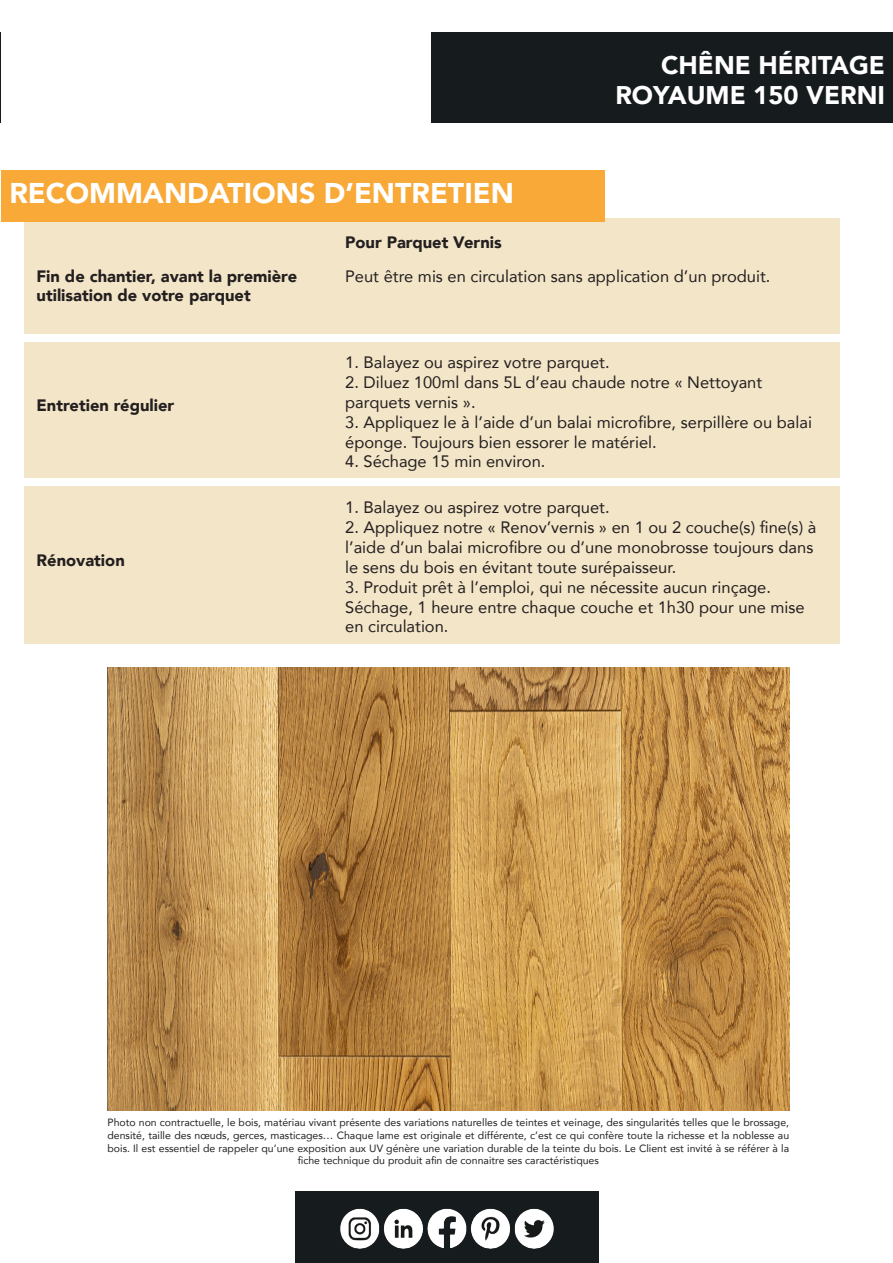
<style>
.page{position:relative;width:893px;height:1263px;background:#fff}
.page>*{position:absolute;margin:0;border:0;box-sizing:border-box;transform-origin:0 0}
.t1{font:900 28.5px "Avenir";color:#fff}
.t2{font:900 25.5px "Avenir";color:#fff}
.t3{font:16.5px/19.8px "Avenir";color:#231f20}
.t4{font:900 16.5px/19.8px "Avenir";color:#231f20}
.t5{font:10.5px/12.6px "Avenir";color:#231f20;text-align:center}
</style>
<div class="page">
<div style="left:432px;top:32px;width:461px;height:91px;background:#161b1e"></div>
<hr style="left:0;top:32px;width:1px;height:91px;background:#161b1e">
<img style="left:107px;top:668px;width:682px;height:442px">
<div style="left:295px;top:1191px;width:304px;height:69px;background:#161b1e"></div>
<div style="left:24px;top:486px;width:816px;height:157px;background:#f3e5c7"></div>
<div style="left:24px;top:218px;width:816px;height:115px;background:#f3e5c7"></div>
<div style="left:1px;top:170px;width:604px;height:52px;background:#f8a937"></div>
<div style="left:295px;top:1193px;width:304px;height:70px;background:#161b1e"></div>
<img style="left:340px;top:1208px;width:214px;height:41px">
<div style="left:24px;top:342px;width:816px;height:135px;background:#f3e5c7"></div>
<p class="t1" style="left:9px;top:169px;width:471px">CARACTÉRISTIQUES DU PRODUIT</p>
<p class="t1" style="left:9px;top:169px;width:506px">RECOMMANDATIONS D’ENTRETIEN</p>
<p class="t4" style="left:345px;top:232px;width:158px">Pour Parquet Vernis</p>
<p class="t2" style="left:661px;top:43px;width:225px">CHÊNE HÉRITAGE</p>
<p class="t2" style="left:615px;top:74px;width:271px">ROYAUME 150 VERNI</p>
<p class="t4" style="left:37px;top:266px;width:262px">Fin de chantier, avant la première utilisation de votre parquet</p>
<p class="t3" style="left:345px;top:266px;width:427px">Peut être mis en circulation sans application d’un produit.</p>
<p class="t4" style="left:37px;top:395px;width:139px">Entretien régulier</p>
<p class="t4" style="left:37px;top:550px;width:90px">Rénovation</p>
<p class="t3" style="left:345px;top:352px;width:266px">1. Balayez ou aspirez votre parquet.</p>
<p class="t3" style="left:345px;top:372px;width:419px">2. Diluez 100ml dans 5L d’eau chaude notre « Nettoyant</p>
<p class="t3" style="left:345px;top:392px;width:132px">parquets vernis ».</p>
<p class="t3" style="left:345px;top:412px;width:468px">3. Appliquez le à l’aide d’un balai microfibre, serpillère ou balai éponge. Toujours bien essorer le matériel.</p>
<p class="t3" style="left:345px;top:451px;width:202px">4. Séchage 15 min environ.</p>
<p class="t3" style="left:572px;top:372px;width:233px">tiède notre Nettoyant parquets</p>
<p class="t3" style="left:345px;top:392px;width:49px">ve nis.</p>
<p class="t3" style="left:345px;top:497px;width:266px">1. Balayez ou aspirez votre parquet.</p>
<p class="t3" style="left:345px;top:517px;width:473px">2. Appliquez notre « Renov’vernis » en 1 ou 2 couche(s) fine(s) à l’aide d’un balai microfibre ou d’une monobrosse toujours dans le sens du bois en évitant toute surépaisseur.</p>
<p class="t3" style="left:345px;top:577px;width:427px">3. Produit prêt à l’emploi, qui ne nécessite aucun rinçage.</p>
<p class="t3" style="left:345px;top:596px;width:461px">Séchage, 1 heure entre chaque couche et 1h30 pour une mise en circulation.</p>
<p class="t5" style="left:107px;top:1116px;width:683px">Photo non contractuelle, le bois, matériau vivant présente des variations naturelles de teintes et veinage, des singularités telles que le brossage, densité, taille des nœuds, gerces, masticages… Chaque lame est originale et différente, c’est ce qui confère toute la richesse et la noblesse au bois. Il est essentiel de rappeler qu’une exposition aux UV génère une variation durable de la teinte du bois. Le Client est invité à se référer à la fiche technique du produit afin de connaitre ses caractéristiques</p>
</div>
